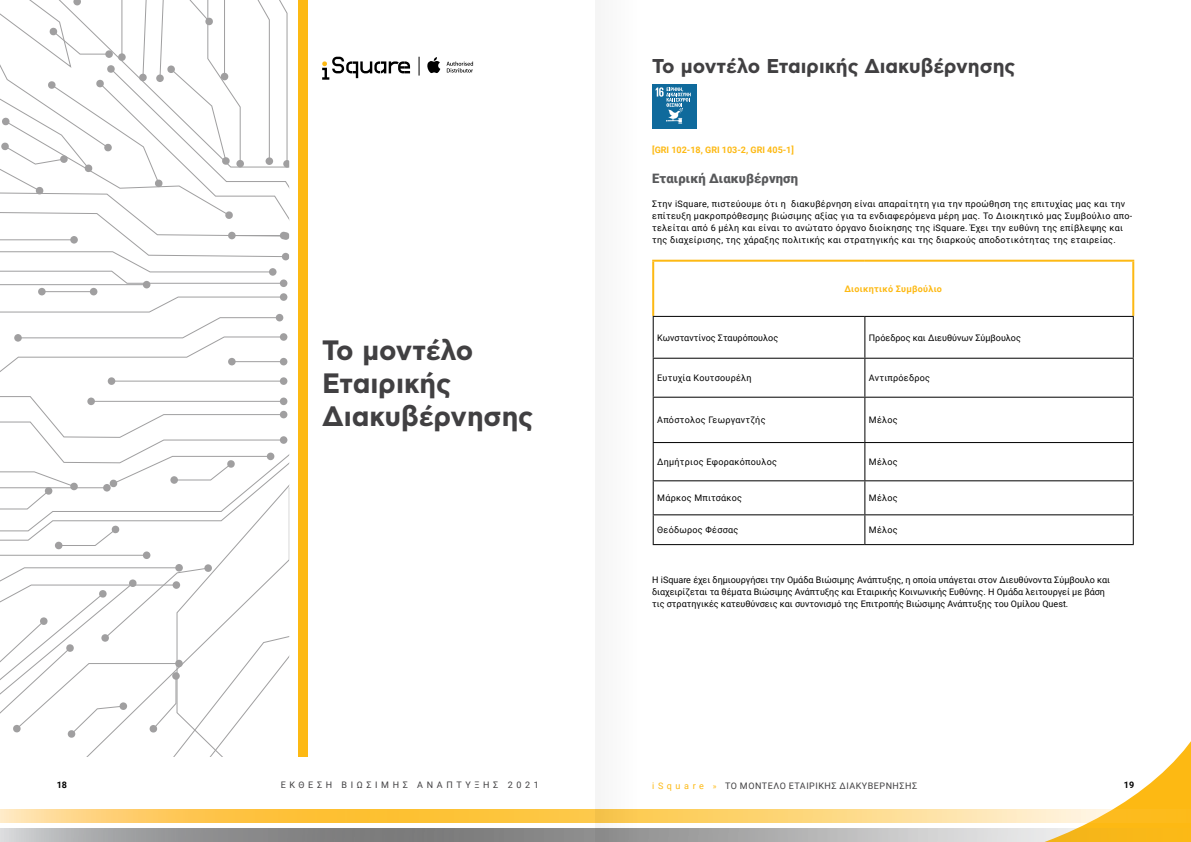
<style>
.page{position:relative;width:1191px;height:842px;background:#fff}
.page>*{position:absolute;margin:0;border:0;box-sizing:border-box;transform-origin:0 0}
.t1{font:700 28px "CF Asty Pro";color:#414042}
.t2{font:700 28px "CF Asty Pro";letter-spacing:-.025em;color:#414042}
.t3{font:700 20px "CF Asty Pro";color:#414042}
.t4{font:900 13px "Roboto";letter-spacing:.01em;color:#58595b}
.t5{font:9px/12px "Roboto";letter-spacing:.03em;color:#000}
.t6{font:9px "Roboto";color:#000}
.t7{font:9px "Roboto";letter-spacing:.06em;color:#414042}
.t8{font:700 9px "Roboto";color:#fdb913}
.t9{font:9px "Roboto";letter-spacing:.4em;color:#414042}
.t10{font:700 9px "Roboto";letter-spacing:.03em;color:#fdb913}
.t11{font:700 9px "Roboto";color:#000}
.s1{color:#fdb913}
.s2{font-size:8px;color:#fdb913}
</style>
<div class="page">
<svg style="left:1001px;top:741px;width:190px;height:87px"></svg>
<svg style="left:0;top:828px;width:1191px;height:14px;background:#aea795"></svg>
<svg style="left:0;top:810px;width:1191px;height:12px;background:#fdd069"></svg>
<div style="left:595px;top:0;width:57px;height:842px;background:#fafafa"></div>
<div style="left:298px;top:0;width:10px;height:757px;background:#fdb913"></div>
<hr style="left:111px;top:381px;width:173px;height:1px;background:#414042">
<div style="left:280px;top:377px;width:7px;height:8px;background:#a09fa0;border-radius:50%"></div>
<div style="left:108px;top:377px;width:7px;height:8px;background:#a09fa0;border-radius:50%"></div>
<svg style="left:0;top:396px;width:289px;height:361px"></svg>
<svg style="left:0;top:0;width:289px;height:378px"></svg>
<div style="left:652px;top:84px;width:45px;height:45px;background:#0f6a9c"></div>
<svg style="left:655px;top:87px;width:35px;height:37px"></svg>
<svg style="left:322px;top:57px;width:88px;height:23px"></svg>
<svg style="left:427px;top:57px;width:13px;height:16px"></svg>
<svg style="left:446px;top:62px;width:27px;height:10px"></svg>
<svg style="left:419px;top:57px;width:1px;height:19px"></svg>
<hr style="left:652px;top:260px;width:213px;height:2px;background:#fdb913">
<hr style="left:652px;top:262px;width:2px;height:54px;background:#fdb913">
<hr style="left:865px;top:260px;width:269px;height:2px;background:#fdb913">
<hr style="left:1132px;top:262px;width:2px;height:54px;background:#fdb913">
<hr style="left:652px;top:316px;width:213px;height:1px;background:#000">
<hr style="left:652px;top:317px;width:1px;height:41px;background:#000">
<hr style="left:865px;top:316px;width:268px;height:1px;background:#000">
<hr style="left:864px;top:317px;width:1px;height:41px;background:#000">
<hr style="left:1132px;top:317px;width:1px;height:41px;background:#000">
<hr style="left:652px;top:358px;width:213px;height:1px;background:#000">
<hr style="left:652px;top:359px;width:1px;height:38px;background:#000">
<hr style="left:865px;top:358px;width:268px;height:1px;background:#000">
<hr style="left:864px;top:359px;width:1px;height:38px;background:#000">
<hr style="left:1132px;top:359px;width:1px;height:38px;background:#000">
<hr style="left:652px;top:397px;width:213px;height:1px;background:#000">
<hr style="left:652px;top:398px;width:1px;height:44px;background:#000">
<hr style="left:865px;top:397px;width:268px;height:1px;background:#000">
<hr style="left:864px;top:398px;width:1px;height:44px;background:#000">
<hr style="left:1132px;top:398px;width:1px;height:44px;background:#000">
<hr style="left:652px;top:442px;width:213px;height:1px;background:#000">
<hr style="left:652px;top:443px;width:1px;height:37px;background:#000">
<hr style="left:865px;top:442px;width:268px;height:1px;background:#000">
<hr style="left:864px;top:443px;width:1px;height:37px;background:#000">
<hr style="left:1132px;top:443px;width:1px;height:37px;background:#000">
<hr style="left:652px;top:480px;width:213px;height:1px;background:#000">
<hr style="left:652px;top:481px;width:1px;height:33px;background:#000">
<hr style="left:865px;top:480px;width:268px;height:1px;background:#000">
<hr style="left:864px;top:481px;width:1px;height:33px;background:#000">
<hr style="left:1132px;top:481px;width:1px;height:33px;background:#000">
<hr style="left:652px;top:514px;width:213px;height:1px;background:#000">
<svg style="left:652px;top:515px;width:1px;height:29px"></svg>
<hr style="left:865px;top:514px;width:268px;height:1px;background:#000">
<svg style="left:864px;top:515px;width:1px;height:29px"></svg>
<svg style="left:1132px;top:515px;width:1px;height:29px"></svg>
<hr style="left:652px;top:544px;width:213px;height:1px;background:#000">
<hr style="left:865px;top:544px;width:268px;height:1px;background:#000">
<p class="t3" style="left:652px;top:53px;width:364px">Το μοντέλο Εταιρικής Διακυβέρνησης</p>
<p class="t8" style="left:652px;top:143px;width:143px">[GRI 102-18, GRI 103-2, GRI 405-1]</p>
<p class="t4" style="left:652px;top:169px;width:147px">Εταιρική Διακυβέρνηση</p>
<p class="t5" style="left:652px;top:197px;width:481px">Στην iSquare, πιστεύουμε ότι η διακυβέρνηση είναι απαραίτητη για την προώθηση της επιτυχίας μας και την επίτευξη μακροπρόθεσμης βιώσιμης αξίας για τα ενδιαφερόμενα μέρη μας. Το Διοικητικό μας Συμβούλιο απο&shy;τελείται από 6 μέλη και είναι το ανώτατο όργανο διοίκησης της iSquare. Έχει την ευθύνη της επίβλεψης και της διαχείρισης, της χάραξης πολιτικής και στρατηγικής και της διαρκούς αποδοτικότητας της εταιρείας.</p>
<p class="t2" style="left:322px;top:333px;width:153px">Το μοντέλο</p>
<p class="t1" style="left:322px;top:366px;width:130px">Εταιρικής</p>
<p class="t1" style="left:322px;top:399px;width:213px">Διακυβέρνησης</p>
<p class="t10" style="left:844px;top:282px;width:99px">Διοικητικό Συμβούλιο</p>
<p class="t6" style="left:657px;top:331px;width:122px">Κωνσταντίνος Σταυρόπουλος</p>
<p class="t6" style="left:869px;top:331px;width:153px">Πρόεδρος και Διευθύνων Σύμβουλος</p>
<p class="t5" style="left:657px;top:372px;width:96px">Ευτυχία Κουτσουρέλη</p>
<p class="t5" style="left:869px;top:372px;width:63px">Αντιπρόεδρος</p>
<p class="t5" style="left:657px;top:414px;width:110px">Απόστολος Γεωργαντζής</p>
<p class="t5" style="left:869px;top:414px;width:30px">Μέλος</p>
<p class="t5" style="left:657px;top:455px;width:121px">Δημήτριος Εφορακόπουλος</p>
<p class="t5" style="left:869px;top:455px;width:30px">Μέλος</p>
<p class="t5" style="left:657px;top:492px;width:86px">Μάρκος Μπιτσάκος</p>
<p class="t5" style="left:869px;top:492px;width:30px">Μέλος</p>
<p class="t5" style="left:657px;top:524px;width:83px">Θεόδωρος Φέσσας</p>
<p class="t5" style="left:869px;top:524px;width:30px">Μέλος</p>
<p class="t6" style="left:652px;top:573px;width:459px">H iSquare έχει δημιουργήσει την Ομάδα Βιώσιμης Ανάπτυξης, η οποία υπάγεται στον Διευθύνοντα Σύμβουλο και</p>
<p class="t6" style="left:652px;top:585px;width:454px">διαχειρίζεται τα θέματα Βιώσιμης Ανάπτυξης και Εταιρικής Κοινωνικής Ευθύνης. Η Ομάδα λειτουργεί με βάση</p>
<p class="t6" style="left:652px;top:597px;width:417px">τις στρατηγικές κατευθύνσεις και συντονισμό της Επιτροπής Βιώσιμης Ανάπτυξης του Ομίλου Quest.</p>
<p class="t11" style="left:57px;top:778px;width:12px">18</p>
<p class="t9" style="left:281px;top:778px;width:259px">ΕΚΘΕΣΗ ΒΙΩΣΙΜΗΣ ΑΝΑΠΤΥΞΗΣ 2021</p>
<p class="t7" style="left:652px;top:779px;width:266px"><span class="s1">i S q u a r e</span> <span class="s2">»</span> ΤΟ ΜΟΝΤΈΛΟ ΕΤΑΙΡΙΚΉΣ ΔΙΑΚΥΒΈΡΝΗΣΉΣ</p>
<p class="t11" style="left:1124px;top:778px;width:12px">19</p>
</div>
